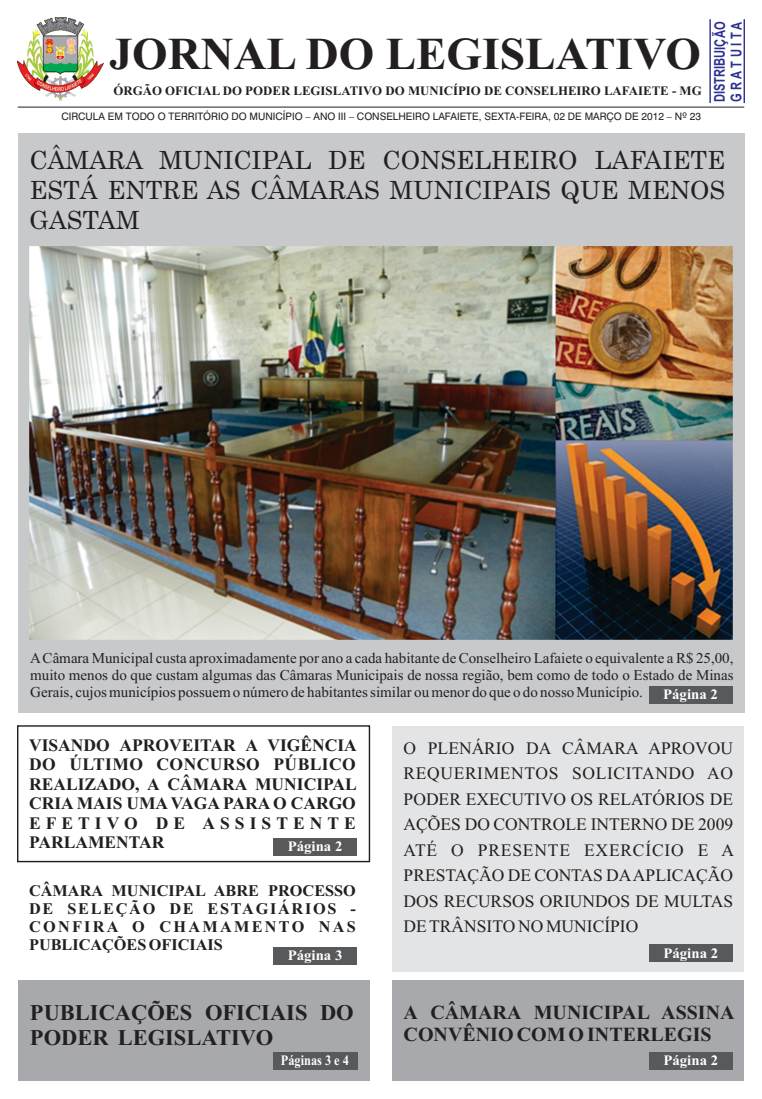
<style>
.page{position:relative;width:762px;height:1099px;background:#fff}
.page>*{position:absolute;margin:0;border:0;box-sizing:border-box;transform-origin:0 0}
.t1{font:700 45.62px "Times New Roman";color:#231f20}
.t2{font:25px/30px "Century";color:#231f20;text-align:justify}
.t3{font:700 22.5px/24.9px "Times New Roman";color:#231f20}
.t4{font:700 20px/22.1px "Times New Roman";color:#231f20}
.t5{font:17.5px/25.5px "Times New Roman";color:#231f20;text-align:justify}
.t6{font:700 17.5px/19.4px "Times New Roman";color:#231f20;text-align:justify}
.t7{font:700 16.25px/18px "Times New Roman";letter-spacing:.105em;color:#231f20;text-align:justify}
.t8{font:15px/16.6px "Times New Roman";color:#231f20;text-align:justify}
.t9{font:700 14.88px/16.6px "Arial";color:#2e3092;scale:.75 1}
.t10{font:700 14.38px "Times New Roman";color:#fff}
.t11{font:700 14.38px "Times New Roman";color:#fff;scale:.85 1}
.t12{font:700 12.88px "Times New Roman";color:#231f20}
.t13{font:10.25px "Swiss 721 BT";color:#231f20}
</style>
<div class="page">
<div style="left:18px;top:133px;width:726px;height:579px;background:#c7c9cb"></div>
<img style="left:18px;top:18px;width:85px;height:82px">
<hr style="left:18px;top:107px;width:726px;height:1px;background:#231f20">
<hr style="left:709px;top:19px;width:2px;height:84px;background:#2e3092">
<hr style="left:743px;top:19px;width:2px;height:84px;background:#2e3092">
<div style="left:18px;top:980px;width:351px;height:101px;background:#a7a9ac"></div>
<div style="left:392px;top:980px;width:352px;height:101px;background:#a7a9ac"></div>
<div style="left:392px;top:726px;width:352px;height:245px;background:#e3e4e5"></div>
<div style="left:17px;top:725px;width:353px;height:137px;border:1px solid #231f20"></div>
<div style="left:273px;top:1052px;width:85px;height:17px;background:#58595b"></div>
<div style="left:273px;top:838px;width:84px;height:17px;background:#58595b"></div>
<div style="left:649px;top:686px;width:83px;height:17px;background:#58595b"></div>
<div style="left:649px;top:944px;width:84px;height:18px;background:#58595b"></div>
<div style="left:649px;top:1052px;width:84px;height:17px;background:#58595b"></div>
<img style="left:30px;top:247px;width:702px;height:392px">
<div style="left:273px;top:946px;width:84px;height:18px;background:#58595b"></div>
<h1 class="t1" style="left:109px;top:38px;width:593px">JORNAL DO LEGISLATIVO</h1>
<p class="t12" style="left:113px;top:86px;width:590px">ÓRGÃO OFICIAL DO PODER LEGISLATIVO DO MUNICÍPIO DE CONSELHEIRO LAFAIETE - MG</p>
<p class="t13" style="left:61px;top:112px;width:641px">CIRCULA EM TODO O TERRITÓRIO DO MUNICÍPIO – ANO III – CONSELHEIRO LAFAIETE, SEXTA-FEIRA, 02 DE MARÇO DE 2012 – Nº 23</p>
<p class="t9" style="left:713px;top:102px;width:109px;rotate:-90deg">DISTRIBUIÇÃO<br>GRATUITA</p>
<h2 class="t2" style="left:29px;top:147px;width:697px">CÂMARA MUNICIPAL DE CONSELHEIRO LAFAIETE ESTÁ ENTRE AS CÂMARAS MUNICIPAIS QUE MENOS GASTAM</h2>
<p class="t8" style="left:30px;top:651px;width:705px">ACâmara Municipal custa aproximadamente por ano a cada habitante de Conselheiro Lafaiete o equivalente a R$ 25,00, muito menos do que custam algumas das Câmaras Municipais de nossa região, bem como de todo o Estado de Minas Gerais, cujos municípios possuem o número de habitantes similar ou menor do que o do nosso Município.</p>
<p class="t10" style="left:663px;top:689px;width:56px">Página 2</p>
<p class="t6" style="left:29px;top:737px;width:329px">VISANDO APROVEITAR A VIGÊNCIA DO ÚLTIMO CONCURSO PÚBLICO REALIZADO, A CÂMARA MUNICIPAL CRIA MAIS UMA VAGA PARA O CARGO EFETIVO DE ASSISTENTE PARLAMENTAR</p>
<p class="t7" style="left:29px;top:883px;width:328px">CÂMARA MUNICIPAL ABRE PROCESSO DE SELEÇÃO DE ESTAGIÁRIOS - CONFIRA O CHAMAMENTO NAS PUBLICAÇÕES OFICIAIS</p>
<p class="t10" style="left:288px;top:841px;width:56px">Página 2</p>
<p class="t10" style="left:288px;top:950px;width:56px">Página 3</p>
<p class="t5" style="left:404px;top:737px;width:332px">O PLENÁRIO DA CÂMARA APROVOU REQUERIMENTOS SOLICITANDO AO PODER EXECUTIVO OS RELATÓRIOS DE AÇÕES DO CONTROLE INTERNO DE 2009<br>ATÉ O PRESENTE EXERCÍCIO E A PRESTAÇÃO DE CONTAS DAAPLICAÇÃO DOS RECURSOS ORIUNDOS DE MULTAS DE TRÂNSITO NO MUNICÍPIO</p>
<p class="t10" style="left:663px;top:948px;width:56px">Página 2</p>
<h3 class="t3" style="left:30px;top:1001px;width:325px">PUBLICAÇÕES OFICIAIS DO<br>PODER LEGISLATIVO</h3>
<h3 class="t4" style="left:404px;top:1003px;width:332px">A CÂMARA MUNICIPAL ASSINA<br>CONVÊNIO COM O INTERLEGIS</h3>
<p class="t11" style="left:281px;top:1054px;width:82px">Páginas 3 e 4</p>
<p class="t10" style="left:663px;top:1055px;width:56px">Página 2</p>
</div>
